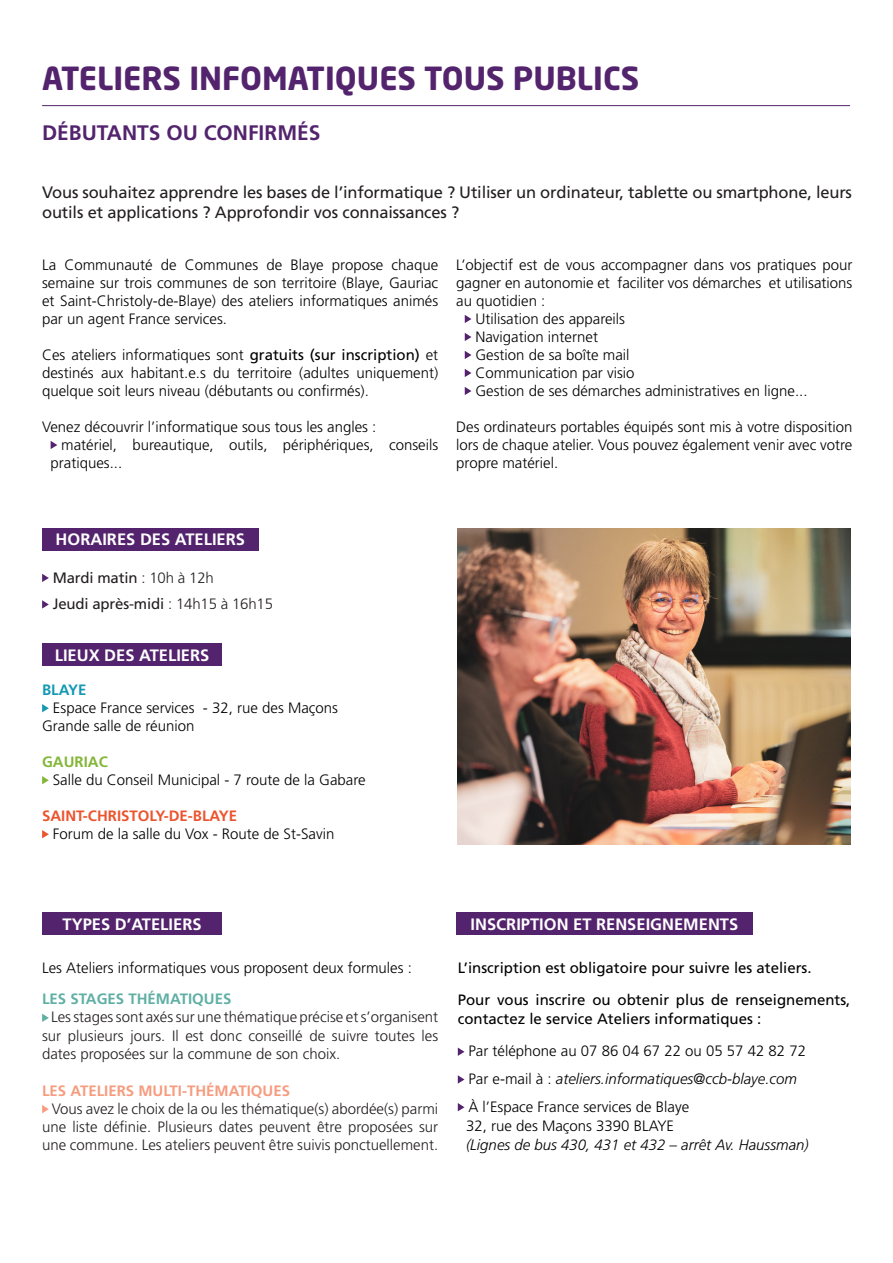
<style>
.page{position:relative;width:893px;height:1263px;background:#fff}
.page>*{position:absolute;margin:0;border:0;box-sizing:border-box;transform-origin:0 0}
.t1{font:700 31.5px "Neo Sans Std";color:#53246d}
.t2{font:700 21px "Frutiger LT Std";color:#53246d}
.t3{font:16.5px/19.8px "Frutiger LT Std";letter-spacing:-.01em;color:#231f20}
.t4{font:700 16.5px "Frutiger LT Std";color:#fff}
.t5{font:300 15px/18px "Frutiger LT Std";color:#000;text-align:justify}
.t6{font:300 15px/18.3px "Frutiger LT Std";color:#231f20;text-align:justify}
.t7{font:15px/19.2px "Frutiger LT Std";color:#000}
.t8{font:italic 300 15px "Frutiger LT Std";color:#000}
.t9{font:15px "Frutiger LT Std";letter-spacing:-.01em;color:#231f20}
.t10{font:700 15px "Frutiger LT Std";color:#f69c7f}
.t11{font:700 15px "Frutiger LT Std";color:#ec542e}
.t12{font:700 15px "Frutiger LT Std";color:#5fafa5}
.t13{font:700 15px "Frutiger LT Std";color:#84b639}
.t14{font:700 15px "Frutiger LT Std";color:#1599b3}
.s1{font-weight:400}
.s2{font-weight:300}
.s3{font-style:normal}
</style>
<div class="page">
<img style="left:458px;top:528px;width:392px;height:316px">
<hr style="left:42px;top:105px;width:808px;height:1px;background:#53236d">
<svg style="left:51px;top:441px;width:6px;height:8px"></svg>
<svg style="left:465px;top:315px;width:6px;height:8px"></svg>
<svg style="left:465px;top:333px;width:6px;height:8px"></svg>
<svg style="left:465px;top:351px;width:6px;height:8px"></svg>
<svg style="left:465px;top:369px;width:6px;height:8px"></svg>
<svg style="left:465px;top:387px;width:6px;height:8px"></svg>
<div style="left:42px;top:643px;width:180px;height:23px;background:#53236d"></div>
<div style="left:42px;top:528px;width:217px;height:22px;background:#53236d"></div>
<svg style="left:42px;top:574px;width:7px;height:8px"></svg>
<svg style="left:42px;top:600px;width:7px;height:8px"></svg>
<svg style="left:42px;top:704px;width:7px;height:8px"></svg>
<svg style="left:42px;top:776px;width:7px;height:8px"></svg>
<svg style="left:42px;top:830px;width:7px;height:8px"></svg>
<div style="left:456px;top:912px;width:296px;height:23px;background:#53236d"></div>
<svg style="left:458px;top:1047px;width:6px;height:9px"></svg>
<svg style="left:458px;top:1075px;width:6px;height:8px"></svg>
<svg style="left:458px;top:1103px;width:6px;height:8px"></svg>
<div style="left:42px;top:912px;width:180px;height:23px;background:#53236d"></div>
<svg style="left:42px;top:1013px;width:7px;height:9px"></svg>
<svg style="left:42px;top:1105px;width:7px;height:8px"></svg>
<p class="t1" style="left:42px;top:58px;width:599px">ATELIERS INFOMATIQUES TOUS PUBLICS</p>
<p class="t2" style="left:42px;top:120px;width:280px">DÉBUTANTS OU CONFIRMÉS</p>
<p class="t3" style="left:42px;top:183px;width:811px">Vous souhaitez apprendre les bases de l’informatique ? Utiliser un ordinateur, tablette ou smartphone, leurs outils et applications ? Approfondir vos connaissances ?</p>
<p class="t5" style="left:42px;top:256px;width:398px">La Communauté de Communes de Blaye propose chaque semaine sur trois communes de son territoire (Blaye, Gauriac et Saint-Christoly-de-Blaye) des ateliers informatiques animés par un agent France services.</p>
<p class="t5" style="left:42px;top:346px;width:398px">Ces ateliers informatiques sont <span class="s1">gratuits (sur inscription)</span> et destinés aux habitant.e.s du territoire (adultes uniquement) quelque soit leurs niveau (débutants ou confirmés).</p>
<p class="t5" style="left:42px;top:418px;width:336px">Venez découvrir l’informatique sous tous les angles :</p>
<p class="t5" style="left:51px;top:436px;width:389px;text-indent:11px">matériel, bureautique, outils, périphériques, conseils pratiques...</p>
<p class="t5" style="left:456px;top:256px;width:398px">L’objectif est de vous accompagner dans vos pratiques pour gagner en autonomie et faciliter vos démarches et utilisations au quotidien :</p>
<p class="t5" style="left:475px;top:310px;width:151px">Utilisation des appareils</p>
<p class="t5" style="left:475px;top:328px;width:124px">Navigation internet</p>
<p class="t5" style="left:475px;top:346px;width:156px">Gestion de sa boîte mail</p>
<p class="t5" style="left:475px;top:364px;width:161px">Communication par visio</p>
<p class="t5" style="left:475px;top:382px;width:334px">Gestion de ses démarches administratives en ligne...</p>
<p class="t5" style="left:456px;top:418px;width:398px">Des ordinateurs portables équipés sont mis à votre disposition lors de chaque atelier. Vous pouvez également venir avec votre propre matériel.</p>
<p class="t4" style="left:56px;top:530px;width:191px">HORAIRES DES ATELIERS</p>
<p class="t9" style="left:53px;top:568px;width:163px">Mardi matin <span class="s2">: 10h à 12h</span></p>
<p class="t9" style="left:53px;top:595px;width:222px">Jeudi après-midi <span class="s2">: 14h15 à 16h15</span></p>
<p class="t4" style="left:55px;top:645px;width:156px">LIEUX DES ATELIERS</p>
<p class="t14" style="left:42px;top:681px;width:46px">BLAYE</p>
<p class="t5" style="left:53px;top:699px;width:287px">Espace France services - 32, rue des Maçons</p>
<p class="t5" style="left:42px;top:717px;width:154px">Grande salle de réunion</p>
<p class="t13" style="left:42px;top:753px;width:67px">GAURIAC</p>
<p class="t5" style="left:53px;top:771px;width:314px">Salle du Conseil Municipal - 7 route de la Gabare</p>
<p class="t11" style="left:42px;top:807px;width:197px">SAINT-CHRISTOLY-DE-BLAYE</p>
<p class="t5" style="left:53px;top:825px;width:283px">Forum de la salle du Vox - Route de St-Savin</p>
<p class="t4" style="left:63px;top:914px;width:140px">TYPES D’ATELIERS</p>
<p class="t5" style="left:42px;top:959px;width:371px">Les Ateliers informatiques vous proposent deux formules :</p>
<p class="t12" style="left:42px;top:990px;width:191px">LES STAGES THÉMATIQUES</p>
<p class="t6" style="left:42px;top:1008px;width:398px;text-indent:9px">Les stages sont axés sur une thématique précise et s’organisent sur plusieurs jours. Il est donc conseillé de suivre toutes les dates proposées sur la commune de son choix.</p>
<p class="t10" style="left:42px;top:1081px;width:249px">LES ATELIERS MULTI-THÉMATIQUES</p>
<p class="t6" style="left:42px;top:1100px;width:398px;text-indent:10px">Vous avez le choix de la ou les thématique(s) abordée(s) parmi une liste définie. Plusieurs dates peuvent être proposées sur une commune. Les ateliers peuvent être suivis ponctuellement.</p>
<p class="t4" style="left:470px;top:914px;width:269px">INSCRIPTION ET RENSEIGNEMENTS</p>
<p class="t7" style="left:458px;top:958px;width:355px">L’inscription est obligatoire pour suivre les ateliers.</p>
<p class="t7" style="left:458px;top:990px;width:394px">Pour vous inscrire ou obtenir plus de renseignements, contactez le service Ateliers informatiques :</p>
<p class="t5" style="left:468px;top:1042px;width:339px">Par téléphone au 07 86 04 67 22 ou 05 57 42 82 72</p>
<p class="t8" style="left:468px;top:1070px;width:330px"><span class="s3">Par e-mail à :</span> ateliers.informatiques@ccb-blaye.com</p>
<p class="t5" style="left:468px;top:1098px;width:222px">À l’Espace France services de Blaye</p>
<p class="t5" style="left:466px;top:1117px;width:209px">32, rue des Maçons 3390 BLAYE</p>
<p class="t8" style="left:466px;top:1136px;width:344px">(Lignes de bus 430, 431 et 432 – arrêt Av. Haussman)</p>
</div>
